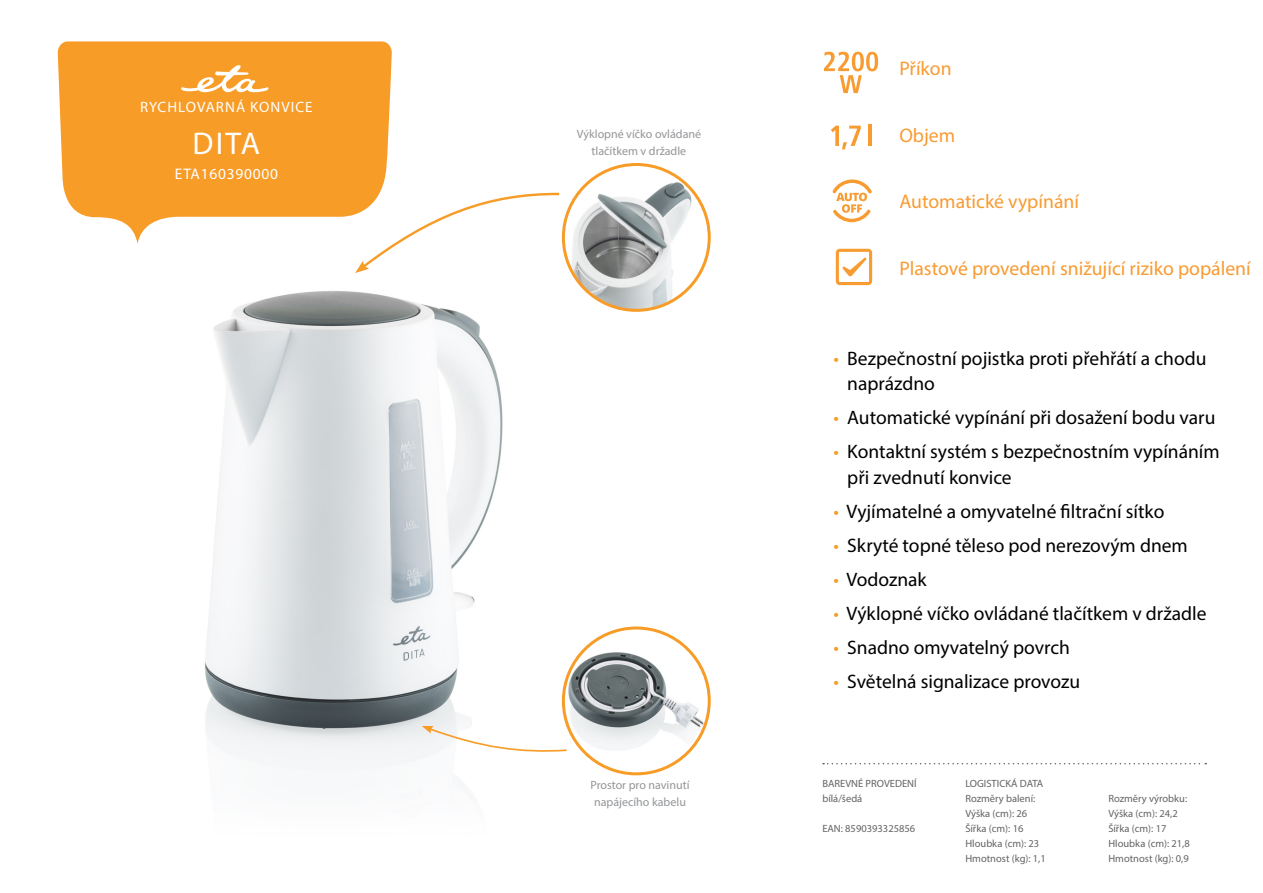
<style>
.page{position:relative;width:1263px;height:893px;background:#fff}
.page>*{position:absolute;margin:0;border:0;box-sizing:border-box;transform-origin:0 0}
.t1{font:31.5px "Myriad Pro";color:#fff}
.t2{font:19.65px "Myriad Pro";color:#f89b31}
.t3{font:19.5px/25.5px "Myriad Pro";color:#000}
.t4{font:15.45px "Myriad Pro";letter-spacing:.05em;color:#fff}
.t5{font:15px "Myriad Pro";letter-spacing:.07em;color:#fff}
.t6{font:12px/16.5px "Myriad Pro";color:#939598;text-align:center}
.t7{font:10.5px "Myriad Pro";color:#636366}
.s1{color:#f89c28}
</style>
<div class="page">
<img style="left:205px;top:225px;width:409px;height:558px">
<svg style="left:58px;top:41px;width:334px;height:203px;background:#f8a946"></svg>
<svg style="left:181px;top:65px;width:87px;height:27px"></svg>
<img style="left:563px;top:164px;width:139px;height:146px">
<div style="left:562px;top:163px;width:149px;height:149px;border:3px solid #f89c28;border-radius:50%"></div>
<img style="left:563px;top:628px;width:146px;height:137px">
<div style="left:562px;top:626px;width:149px;height:149px;border:3px solid #f89c28;border-radius:50%"></div>
<svg style="left:355px;top:192px;width:207px;height:81px"></svg>
<svg style="left:823px;top:763px;width:383px;height:1px"></svg>
<svg style="left:824px;top:52px;width:54px;height:41px"></svg>
<svg style="left:831px;top:126px;width:30px;height:23px"></svg>
<hr style="left:868px;top:124px;width:4px;height:22px;background:#f89b31">
<svg style="left:832px;top:179px;width:40px;height:43px"></svg>
<svg style="left:422px;top:726px;width:146px;height:27px"></svg>
<svg style="left:836px;top:249px;width:36px;height:36px"></svg>
<p class="t5" style="left:140px;top:98px;width:174px">RYCHLOVARNÁ KONVICE</p>
<p class="t1" style="left:192px;top:124px;width:69px">DITA</p>
<p class="t4" style="left:175px;top:164px;width:105px">ETA160390000</p>
<p class="t6" style="left:577px;top:126px;width:126px">Výklopné víčko ovládané tlačítkem v držadle</p>
<p class="t6" style="left:590px;top:777px;width:101px;text-align:left">Prostor pro navinutí napájecího kabelu</p>
<p class="t2" style="left:899px;top:57px;width:54px">Příkon</p>
<p class="t2" style="left:899px;top:123px;width:57px">Objem</p>
<p class="t2" style="left:899px;top:189px;width:181px">Automatické vypínání</p>
<p class="t2" style="left:899px;top:256px;width:353px">Plastové provedení snižující riziko popálení</p>
<p class="t3" style="left:847px;top:345px;width:361px;text-indent:-14px"><span class="s1">•</span> Bezpečnostní pojistka proti přehřátí a chodu naprázdno</p>
<p class="t3" style="left:833px;top:405px;width:383px"><span class="s1">•</span> Automatické vypínání při dosažení bodu varu</p>
<p class="t3" style="left:847px;top:439px;width:374px;text-indent:-14px"><span class="s1">•</span> Kontaktní systém s bezpečnostním vypínáním při zvednutí konvice</p>
<p class="t3" style="left:833px;top:498px;width:332px"><span class="s1">•</span> Vyjímatelné a omyvatelné filtrační sítko</p>
<p class="t3" style="left:833px;top:532px;width:356px"><span class="s1">•</span> Skryté topné těleso pod nerezovým dnem</p>
<p class="t3" style="left:833px;top:566px;width:95px"><span class="s1">•</span> Vodoznak</p>
<p class="t3" style="left:833px;top:600px;width:375px"><span class="s1">•</span> Výklopné víčko ovládané tlačítkem v držadle</p>
<p class="t3" style="left:833px;top:634px;width:238px"><span class="s1">•</span> Snadno omyvatelný povrch</p>
<p class="t3" style="left:833px;top:668px;width:248px"><span class="s1">•</span> Světelná signalizace provozu</p>
<p class="t7" style="left:822px;top:777px;width:96px">BAREVNÉ PROVEDENÍ</p>
<p class="t7" style="left:822px;top:792px;width:41px">bílá/šedá</p>
<p class="t7" style="left:822px;top:822px;width:94px">EAN: 8590393325856</p>
<p class="t7" style="left:965px;top:777px;width:79px">LOGISTICKÁ DATA</p>
<p class="t7" style="left:965px;top:792px;width:71px">Rozměry balení:</p>
<p class="t7" style="left:965px;top:807px;width:63px">Výška (cm): 26</p>
<p class="t7" style="left:965px;top:822px;width:60px">Šířka (cm): 16</p>
<p class="t7" style="left:965px;top:837px;width:75px">Hloubka (cm): 23</p>
<p class="t7" style="left:965px;top:852px;width:82px">Hmotnost (kg): 1,1</p>
<p class="t7" style="left:1108px;top:792px;width:80px">Rozměry výrobku:</p>
<p class="t7" style="left:1108px;top:807px;width:71px">Výška (cm): 24,2</p>
<p class="t7" style="left:1108px;top:822px;width:60px">Šířka (cm): 17</p>
<p class="t7" style="left:1108px;top:837px;width:83px">Hloubka (cm): 21,8</p>
<p class="t7" style="left:1108px;top:852px;width:82px">Hmotnost (kg): 0,9</p>
</div>
